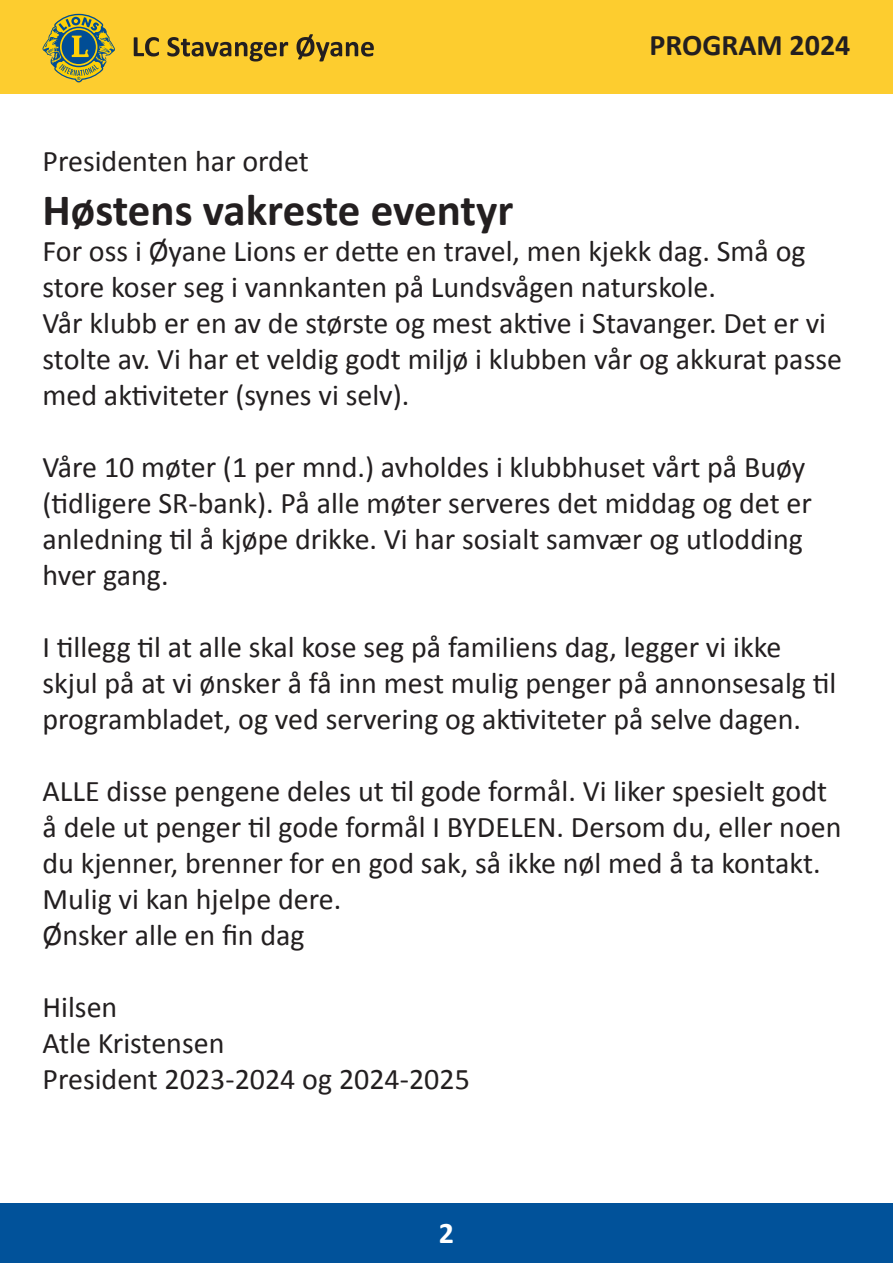
<style>
.page{position:relative;width:893px;height:1263px;background:#fff}
.page>*{position:absolute;margin:0;border:0;box-sizing:border-box;transform-origin:0 0}
.t1{font:700 45px "Calibri";color:#231f20}
.t2{font:30px/36px "Calibri";color:#231f20}
.t3{font:700 30px "Calibri";color:#231f20}
.t4{font:700 30px "Calibri";color:#fff}
</style>
<div class="page">
<div style="left:0;top:1203px;width:893px;height:60px;background:#01529a"></div>
<div style="left:0;top:0;width:893px;height:94px;background:#fdcd2f"></div>
<svg style="left:134px;top:37px;width:25px;height:20px"></svg>
<svg style="left:167px;top:37px;width:121px;height:25px"></svg>
<svg style="left:297px;top:34px;width:77px;height:27px"></svg>
<svg style="left:43px;top:14px;width:72px;height:68px"></svg>
<p class="t3" style="left:650px;top:26px;width:202px">PROGRAM 2024</p>
<p class="t2" style="left:43px;top:143px;width:268px">Presidenten har ordet</p>
<p class="t1" style="left:43px;top:182px;width:472px">Høstens vakreste eventyr</p>
<p class="t2" style="left:43px;top:233px;width:765px">For oss i Øyane Lions er dette en travel, men kjekk dag. Små og store koser seg i vannkanten på Lundsvågen naturskole.</p>
<p class="t2" style="left:43px;top:305px;width:801px">Vår klubb er en av de største og mest aktive i Stavanger. Det er vi stolte av. Vi har et veldig godt miljø i klubben vår og akkurat passe med aktiviteter (synes vi selv).</p>
<p class="t2" style="left:43px;top:449px;width:771px">Våre 10 møter (1 per mnd.) avholdes i klubbhuset vårt på Buøy (tidligere SR-bank). På alle møter serveres det middag og det er anledning til å kjøpe drikke. Vi har sosialt samvær og utlodding hver gang.</p>
<p class="t2" style="left:43px;top:629px;width:795px">I tillegg til at alle skal kose seg på familiens dag, legger vi ikke skjul på at vi ønsker å få inn mest mulig penger på annonsesalg til programbladet, og ved servering og aktiviteter på selve dagen.</p>
<p class="t2" style="left:43px;top:773px;width:800px">ALLE disse pengene deles ut til gode formål. Vi liker spesielt godt å dele ut penger til gode formål I BYDELEN. Dersom du, eller noen du kjenner, brenner for en god sak, så ikke nøl med å ta kontakt.<br>Mulig vi kan hjelpe dere.</p>
<p class="t2" style="left:43px;top:917px;width:264px">Ønsker alle en fin dag</p>
<p class="t2" style="left:43px;top:989px;width:76px">Hilsen</p>
<p class="t2" style="left:43px;top:1025px;width:183px">Atle Kristensen</p>
<p class="t2" style="left:43px;top:1061px;width:429px">President 2023-2024 og 2024-2025</p>
<p class="t4" style="left:439px;top:1214px;width:17px">2</p>
</div>
